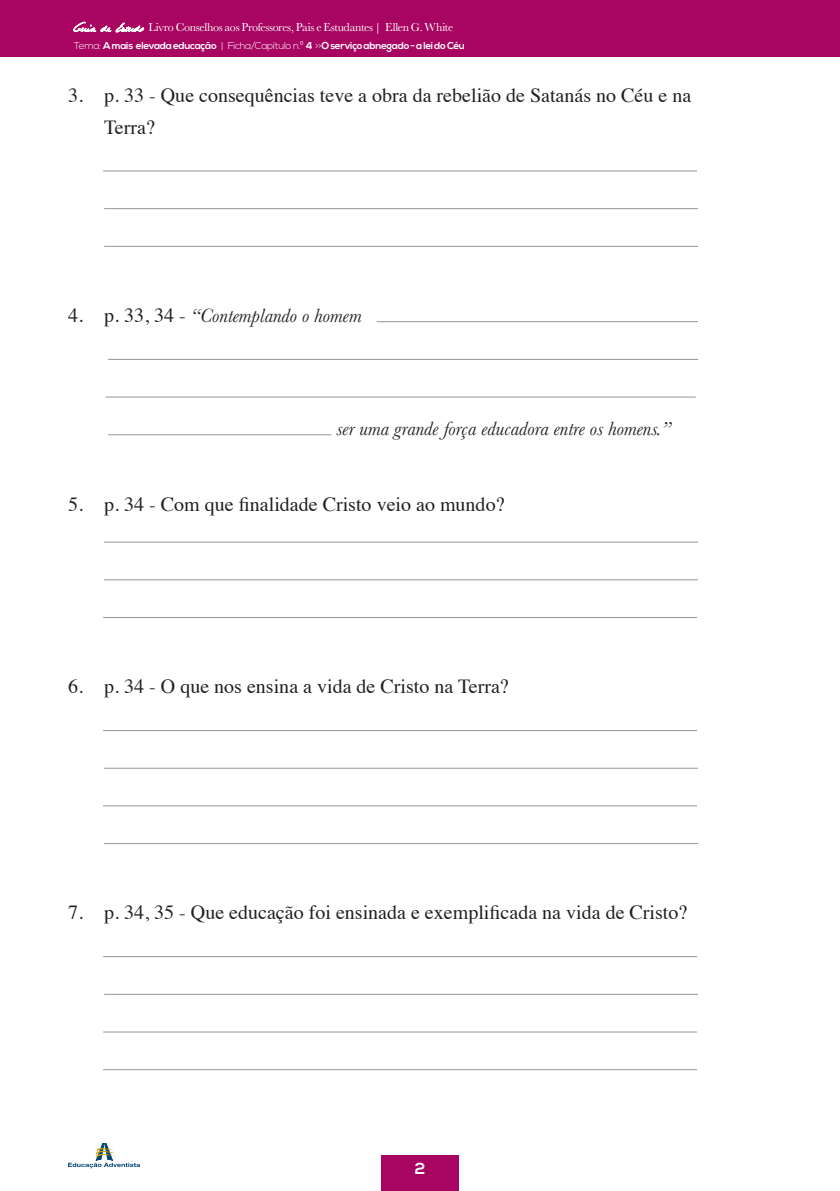
<style>
.page{position:relative;width:840px;height:1191px;background:#fff}
.page>*{position:absolute;margin:0;border:0;box-sizing:border-box;transform-origin:0 0}
.t1{font:20px/32px "Times";color:#231f20}
.List_Paragraph{font:italic 20px "Baskerville";color:#231f20}
.t2{font:700 16px "Nexa";color:#fff}
.t3{font:12px "Baskerville";letter-spacing:-.025em;color:#fff}
.t4{font:700 10px "Nexa";letter-spacing:-.025em;color:#fff}
.s1{font-family:"Celine Dion Handwriting"}
.s2{font-weight:300}
.s3{font-family:"Times";font-style:normal}
</style>
<div class="page">
<div style="left:381px;top:1155px;width:77px;height:36px;background:#a80461"></div>
<div style="left:0;top:0;width:839px;height:57px;background:#a80461"></div>
<svg style="left:73px;top:21px;width:72px;height:12px"></svg>
<svg style="left:68px;top:1143px;width:72px;height:25px"></svg>
<hr style="left:103px;top:170px;width:593px;height:1px;background:#939598">
<hr style="left:104px;top:208px;width:593px;height:1px;background:#939598">
<hr style="left:104px;top:246px;width:593px;height:1px;background:#939598">
<hr style="left:376px;top:321px;width:321px;height:1px;background:#939598">
<hr style="left:108px;top:359px;width:589px;height:1px;background:#939598">
<hr style="left:106px;top:396px;width:589px;height:1px;background:#939598">
<hr style="left:108px;top:434px;width:223px;height:1px;background:#939598">
<hr style="left:104px;top:541px;width:593px;height:1px;background:#939598">
<hr style="left:104px;top:579px;width:593px;height:1px;background:#939598">
<hr style="left:103px;top:617px;width:593px;height:1px;background:#939598">
<hr style="left:103px;top:730px;width:593px;height:1px;background:#939598">
<hr style="left:104px;top:767px;width:593px;height:1px;background:#939598">
<hr style="left:103px;top:805px;width:593px;height:1px;background:#939598">
<hr style="left:104px;top:843px;width:593px;height:1px;background:#939598">
<hr style="left:103px;top:956px;width:593px;height:1px;background:#939598">
<hr style="left:104px;top:993px;width:593px;height:1px;background:#939598">
<hr style="left:103px;top:1031px;width:593px;height:1px;background:#939598">
<hr style="left:103px;top:1069px;width:593px;height:1px;background:#939598">
<p class="t3" style="left:74px;top:20px;width:381px"><span class="s1">Guia de Estudo</span> Livro Conselhos aos Professores, Pais e Estudantes | Ellen G. White</p>
<p class="t4" style="left:74px;top:40px;width:392px"><span class="s2">Tema:</span> A mais elevada educação <span class="s2">| Ficha/Capítulo n.º</span> 4 <span class="s2">&gt;&gt;</span>O serviço abnegado - a lei do Céu</p>
<p class="t1" style="left:104px;top:77px;width:588px;text-indent:-36px">3. p. 33 - Que consequências teve a obra da rebelião de Satanás no Céu e na<br>Terra?</p>
<p class="List_Paragraph" style="left:68px;top:302px;width:295px"><span class="s3">4. p. 33, 34 -</span> “Contemplando o homem</p>
<p class="List_Paragraph" style="left:336px;top:415px;width:336px">ser uma grande força educadora entre os homens.”</p>
<p class="t1" style="left:68px;top:486px;width:437px">5. p. 34 - Com que finalidade Cristo veio ao mundo?</p>
<p class="t1" style="left:68px;top:669px;width:442px">6. p. 34 - O que nos ensina a vida de Cristo na Terra?</p>
<p class="t1" style="left:68px;top:895px;width:620px">7. p. 34, 35 - Que educação foi ensinada e exemplificada na vida de Cristo?</p>
<p class="t2" style="left:414px;top:1159px;width:12px">2</p>
</div>
